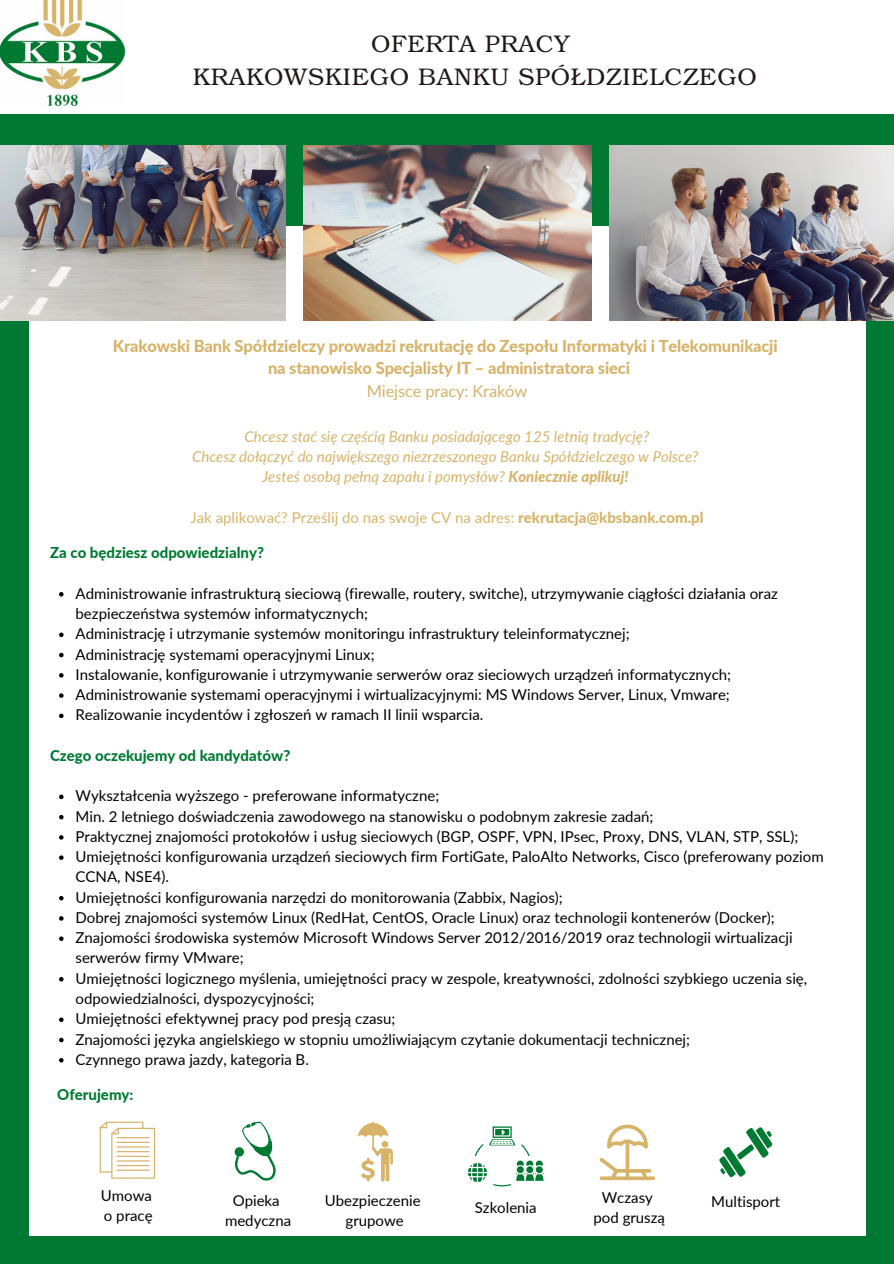
<style>
.page{position:relative;width:894px;height:1264px;background:#fff}
.page>*{position:absolute;margin:0;border:0;box-sizing:border-box;transform-origin:0 0}
.t1{font:24px "Te X Gyre Bonum";letter-spacing:.03em;color:#211919}
.t2{font:800 16.5px "Lato";letter-spacing:-.01em;color:#d7b369}
.t3{font:16.5px "Lato";letter-spacing:-.01em;color:#d7b369}
.t4{font:15px/20.2px "Lato";color:#000}
.t5{font:italic 15px "Lato";color:#d7b369}
.t6{font:15px "Lato";color:#d7b369}
.t7{font:800 15px "Lato";color:#007a33}
.s1{font-weight:800}
</style>
<div class="page">
<div style="left:0;top:114px;width:893px;height:111px;background:#007a33"></div>
<div style="left:865px;top:253px;width:28px;height:1010px;background:#007a33"></div>
<div style="left:0;top:1236px;width:893px;height:27px;background:#007a33"></div>
<img style="left:0;top:0;width:125px;height:106px">
<svg style="left:719px;top:1127px;width:53px;height:51px"></svg>
<svg style="left:599px;top:1124px;width:56px;height:56px"></svg>
<svg style="left:358px;top:1121px;width:34px;height:60px"></svg>
<svg style="left:468px;top:1126px;width:75px;height:60px"></svg>
<svg style="left:234px;top:1121px;width:42px;height:60px"></svg>
<svg style="left:100px;top:1121px;width:55px;height:57px"></svg>
<svg style="left:59px;top:592px;width:5px;height:4px"></svg>
<svg style="left:59px;top:632px;width:5px;height:5px"></svg>
<svg style="left:59px;top:653px;width:5px;height:4px"></svg>
<svg style="left:59px;top:673px;width:5px;height:4px"></svg>
<svg style="left:59px;top:693px;width:5px;height:5px"></svg>
<svg style="left:59px;top:713px;width:5px;height:5px"></svg>
<svg style="left:59px;top:794px;width:5px;height:5px"></svg>
<svg style="left:59px;top:815px;width:5px;height:4px"></svg>
<svg style="left:59px;top:835px;width:5px;height:4px"></svg>
<svg style="left:59px;top:855px;width:5px;height:5px"></svg>
<svg style="left:59px;top:896px;width:5px;height:4px"></svg>
<svg style="left:59px;top:916px;width:5px;height:4px"></svg>
<svg style="left:59px;top:936px;width:5px;height:5px"></svg>
<svg style="left:59px;top:977px;width:5px;height:4px"></svg>
<svg style="left:59px;top:1017px;width:5px;height:5px"></svg>
<svg style="left:59px;top:1037px;width:5px;height:5px"></svg>
<svg style="left:59px;top:1058px;width:5px;height:4px"></svg>
<div style="left:0;top:253px;width:28px;height:1010px;background:#007a33"></div>
<img style="left:0;top:146px;width:285px;height:174px">
<img style="left:303px;top:146px;width:288px;height:174px">
<img style="left:609px;top:146px;width:284px;height:174px">
<p class="t1" style="left:371px;top:27px;width:200px">OFERTA PRACY</p>
<p class="t1" style="left:193px;top:59px;width:565px">KRAKOWSKIEGO BANKU SPÓŁDZIELCZEGO</p>
<p class="t2" style="left:113px;top:335px;width:666px">Krakowski Bank Spółdzielczy prowadzi rekrutację do Zespołu Informatyki i Telekomunikacji</p>
<p class="t2" style="left:268px;top:358px;width:363px">na stanowisko Specjalisty IT – administratora sieci</p>
<p class="t3" style="left:367px;top:380px;width:162px">Miejsce pracy: Kraków</p>
<p class="t5" style="left:244px;top:427px;width:406px">Chcesz stać się częścią Banku posiadającego 125 letnią tradycję?</p>
<p class="t5" style="left:192px;top:447px;width:508px">Chcesz dołączyć do największego niezrzeszonego Banku Spółdzielczego w Polsce?</p>
<p class="t5" style="left:262px;top:467px;width:368px">Jesteś osobą pełną zapału i pomysłów? <span class="s1">Koniecznie aplikuj!</span></p>
<p class="t6" style="left:190px;top:508px;width:514px">Jak aplikować? Prześlij do nas swoje CV na adres: <span class="s1">rekrutacja@kbsbank.com.pl</span></p>
<p class="t7" style="left:50px;top:543px;width:215px">Za co będziesz odpowiedzialny?</p>
<p class="t4" style="left:76px;top:583px;width:703px">Administrowanie infrastrukturą sieciową (firewalle, routery, switche), utrzymywanie ciągłości działania oraz bezpieczeństwa systemów informatycznych;</p>
<p class="t4" style="left:76px;top:623px;width:555px">Administrację i utrzymanie systemów monitoringu infrastruktury teleinformatycznej;</p>
<p class="t4" style="left:76px;top:643px;width:300px">Administrację systemami operacyjnymi Linux;</p>
<p class="t4" style="left:76px;top:664px;width:657px">Instalowanie, konfigurowanie i utrzymywanie serwerów oraz sieciowych urządzeń informatycznych;</p>
<p class="t4" style="left:76px;top:684px;width:655px">Administrowanie systemami operacyjnymi i wirtualizacyjnymi: MS Windows Server, Linux, Vmware;</p>
<p class="t4" style="left:76px;top:704px;width:409px">Realizowanie incydentów i zgłoszeń w ramach II linii wsparcia.</p>
<p class="t7" style="left:50px;top:746px;width:242px">Czego oczekujemy od kandydatów?</p>
<p class="t4" style="left:76px;top:785px;width:365px">Wykształcenia wyższego - preferowane informatyczne;</p>
<p class="t4" style="left:76px;top:805px;width:579px">Min. 2 letniego doświadczenia zawodowego na stanowisku o podobnym zakresie zadań;</p>
<p class="t4" style="left:76px;top:826px;width:724px">Praktycznej znajomości protokołów i usług sieciowych (BGP, OSPF, VPN, IPsec, Proxy, DNS, VLAN, STP, SSL);</p>
<p class="t4" style="left:76px;top:846px;width:749px">Umiejętności konfigurowania urządzeń sieciowych firm FortiGate, PaloAlto Networks, Cisco (preferowany poziom<br>CCNA, NSE4).</p>
<p class="t4" style="left:76px;top:886px;width:488px">Umiejętności konfigurowania narzędzi do monitorowania (Zabbix, Nagios);</p>
<p class="t4" style="left:76px;top:907px;width:700px">Dobrej znajomości systemów Linux (RedHat, CentOS, Oracle Linux) oraz technologii kontenerów (Docker);</p>
<p class="t4" style="left:76px;top:927px;width:718px">Znajomości środowiska systemów Microsoft Windows Server 2012/2016/2019 oraz technologii wirtualizacji serwerów firmy VMware;</p>
<p class="t4" style="left:76px;top:967px;width:733px">Umiejętności logicznego myślenia, umiejętności pracy w zespole, kreatywności, zdolności szybkiego uczenia się, odpowiedzialności, dyspozycyjności;</p>
<p class="t4" style="left:76px;top:1008px;width:321px">Umiejętności efektywnej pracy pod presją czasu;</p>
<p class="t4" style="left:76px;top:1028px;width:616px">Znajomości języka angielskiego w stopniu umożliwiającym czytanie dokumentacji technicznej;</p>
<p class="t4" style="left:76px;top:1048px;width:235px">Czynnego prawa jazdy, kategoria B.</p>
<p class="t7" style="left:57px;top:1085px;width:78px">Oferujemy:</p>
<p class="t4" style="left:101px;top:1184px;width:53px">Umowa</p>
<p class="t4" style="left:104px;top:1204px;width:50px">o pracę</p>
<p class="t4" style="left:232px;top:1189px;width:48px">Opieka</p>
<p class="t4" style="left:225px;top:1209px;width:68px">medyczna</p>
<p class="t4" style="left:601px;top:1186px;width:53px">Wczasy</p>
<p class="t4" style="left:593px;top:1206px;width:73px">pod gruszą</p>
<p class="t4" style="left:325px;top:1189px;width:97px">Ubezpieczenie</p>
<p class="t4" style="left:711px;top:1191px;width:71px">Multisport</p>
<p class="t4" style="left:345px;top:1209px;width:60px">grupowe</p>
<p class="t4" style="left:474px;top:1196px;width:63px">Szkolenia</p>
</div>
